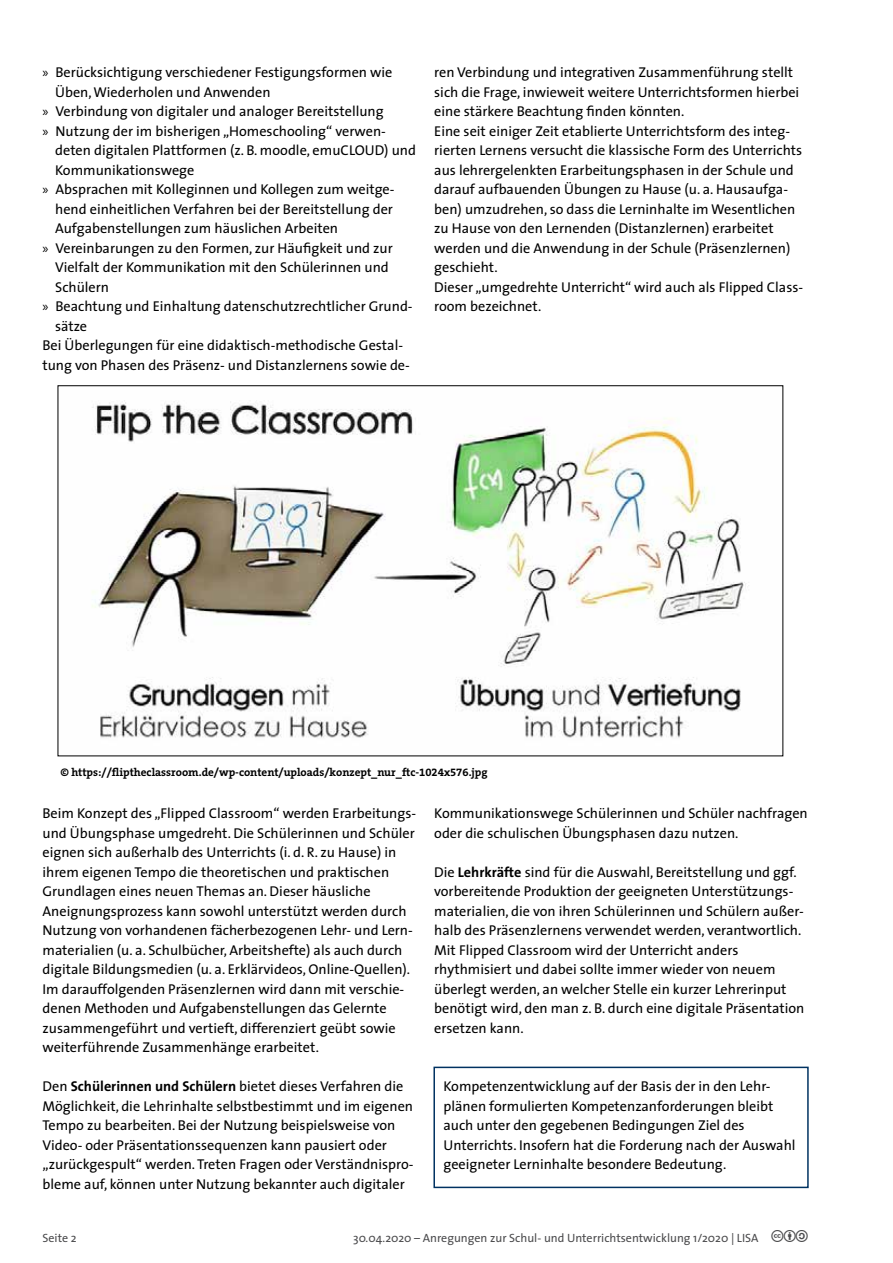
<style>
.page{position:relative;width:893px;height:1263px;background:#fff}
.page>*{position:absolute;margin:0;border:0;box-sizing:border-box;transform-origin:0 0}
.t1{font:14.25px/19.5px "The Sans";color:#000}
.t2{font:12px "The Sans";color:#4b4b4d}
.t3{font:700 11.25px "The Serif B W7";color:#000}
.s1{font-family:"Myriad Pro"}
.s2{font-weight:700}
</style>
<div class="page">
<img style="left:92px;top:400px;width:657px;height:338px">
<div style="left:433px;top:1067px;width:376px;height:121px;border:2px solid #003261"></div>
<p class="t1" style="left:42px;top:63px;width:352px"><span class="s1">»</span> Berücksichtigung verschiedener Festigungsformen wie</p>
<p class="t1" style="left:55px;top:82px;width:217px">Üben, Wiederholen und Anwenden</p>
<p class="t1" style="left:42px;top:102px;width:343px"><span class="s1">»</span> Verbindung von digitaler und analoger Bereitstellung</p>
<p class="t1" style="left:42px;top:121px;width:345px"><span class="s1">»</span> Nutzung der im bisherigen „Homeschooling“ verwen-</p>
<p class="t1" style="left:55px;top:141px;width:362px">deten digitalen Plattformen (z. B. moodle, emuCLOUD) und</p>
<p class="t1" style="left:55px;top:160px;width:141px">Kommunikationswege</p>
<p class="t1" style="left:42px;top:180px;width:354px"><span class="s1">»</span> Absprachen mit Kolleginnen und Kollegen zum weitge-</p>
<p class="t1" style="left:55px;top:199px;width:339px">hend einheitlichen Verfahren bei der Bereitstellung der</p>
<p class="t1" style="left:55px;top:219px;width:284px">Aufgabenstellungen zum häuslichen Arbeiten</p>
<p class="t1" style="left:42px;top:238px;width:352px"><span class="s1">»</span> Vereinbarungen zu den Formen, zur Häufigkeit und zur</p>
<p class="t1" style="left:55px;top:258px;width:335px">Vielfalt der Kommunikation mit den Schülerinnen und</p>
<p class="t1" style="left:55px;top:277px;width:55px">Schülern</p>
<p class="t1" style="left:42px;top:297px;width:372px"><span class="s1">»</span> Beachtung und Einhaltung datenschutzrechtlicher Grund-</p>
<p class="t1" style="left:55px;top:316px;width:34px">sätze</p>
<p class="t1" style="left:42px;top:336px;width:362px">Bei Überlegungen für eine didaktisch-methodische Gestal-</p>
<p class="t1" style="left:42px;top:355px;width:369px">tung von Phasen des Präsenz- und Distanzlernens sowie de-</p>
<p class="t1" style="left:434px;top:63px;width:370px">ren Verbindung und integrativen Zusammenführung stellt sich die Frage, inwieweit weitere Unterrichtsformen hierbei eine stärkere Beachtung finden könnten.<br>Eine seit einiger Zeit etablierte Unterrichtsform des integ&shy;rierten Lernens versucht die klassische Form des Unterrichts aus lehrergelenkten Erarbeitungsphasen in der Schule und darauf aufbauenden Übungen zu Hause (u. a. Hausaufga&shy;ben) umzudrehen, so dass die Lerninhalte im Wesentlichen zu Hause von den Lernenden (Distanzlernen) erarbeitet werden und die Anwendung in der Schule (Präsenzlernen) geschieht.<br>Dieser „umgedrehte Unterricht“ wird auch als Flipped Class&shy;room bezeichnet.</p>
<p class="t3" style="left:60px;top:764px;width:429px">© https://fliptheclassroom.de/wp-content/uploads/konzept_nur_ftc-1024x576.jpg</p>
<p class="t1" style="left:43px;top:804px;width:374px">Beim Konzept des „Flipped Classroom“ werden Erarbeitungs&shy;und Übungsphase umgedreht. Die Schülerinnen und Schüler eignen sich außerhalb des Unterrichts (i. d. R. zu Hause) in ihrem eigenen Tempo die theoretischen und praktischen Grundlagen eines neuen Themas an. Dieser häusliche Aneignungsprozess kann sowohl unterstützt werden durch Nutzung von vorhandenen fächerbezogenen Lehr- und Lern&shy;materialien (u. a. Schulbücher, Arbeitshefte) als auch durch digitale Bildungsmedien (u. a. Erklärvideos, Online-Quellen).<br>Im darauffolgenden Präsenzlernen wird dann mit verschie&shy;denen Methoden und Aufgabenstellungen das Gelernte zusammengeführt und vertieft, differenziert geübt sowie weiterführende Zusammenhänge erarbeitet.</p>
<p class="t1" style="left:43px;top:1077px;width:372px">Den <span class="s2">Schülerinnen und Schülern</span> bietet dieses Verfahren die Möglichkeit, die Lehrinhalte selbstbestimmt und im eigenen Tempo zu bearbeiten. Bei der Nutzung beispielsweise von Video- oder Präsentationssequenzen kann pausiert oder „zurückgespult“ werden. Treten Fragen oder Verständnispro&shy;bleme auf, können unter Nutzung bekannter auch digitaler</p>
<p class="t1" style="left:434px;top:804px;width:375px">Kommunikationswege Schülerinnen und Schüler nachfragen oder die schulischen Übungsphasen dazu nutzen.</p>
<p class="t1" style="left:434px;top:862px;width:372px">Die <span class="s2">Lehrkräfte</span> sind für die Auswahl, Bereitstellung und ggf. vorbereitende Produktion der geeigneten Unterstützungs&shy;materialien, die von ihren Schülerinnen und Schülern außer&shy;halb des Präsenzlernens verwendet werden, verantwortlich.<br>Mit Flipped Classroom wird der Unterricht anders rhythmisiert und dabei sollte immer wieder von neuem überlegt werden, an welcher Stelle ein kurzer Lehrerinput benötigt wird, den man z. B. durch eine digitale Präsentation ersetzen kann.</p>
<p class="t1" style="left:443px;top:1077px;width:354px">Kompetenzentwicklung auf der Basis der in den Lehr&shy;plänen formulierten Kompetenzanforderungen bleibt auch unter den gegebenen Bedingungen Ziel des Unterrichts. Insofern hat die Forderung nach der Auswahl geeigneter Lerninhalte besondere Bedeutung.</p>
<p class="t2" style="left:43px;top:1230px;width:36px">Seite 2</p>
<p class="t2" style="left:353px;top:1230px;width:407px">30.04.2020 – Anregungen zur Schul- und Unterrichtsentwicklung 1/2020 | LISA</p>
</div>
